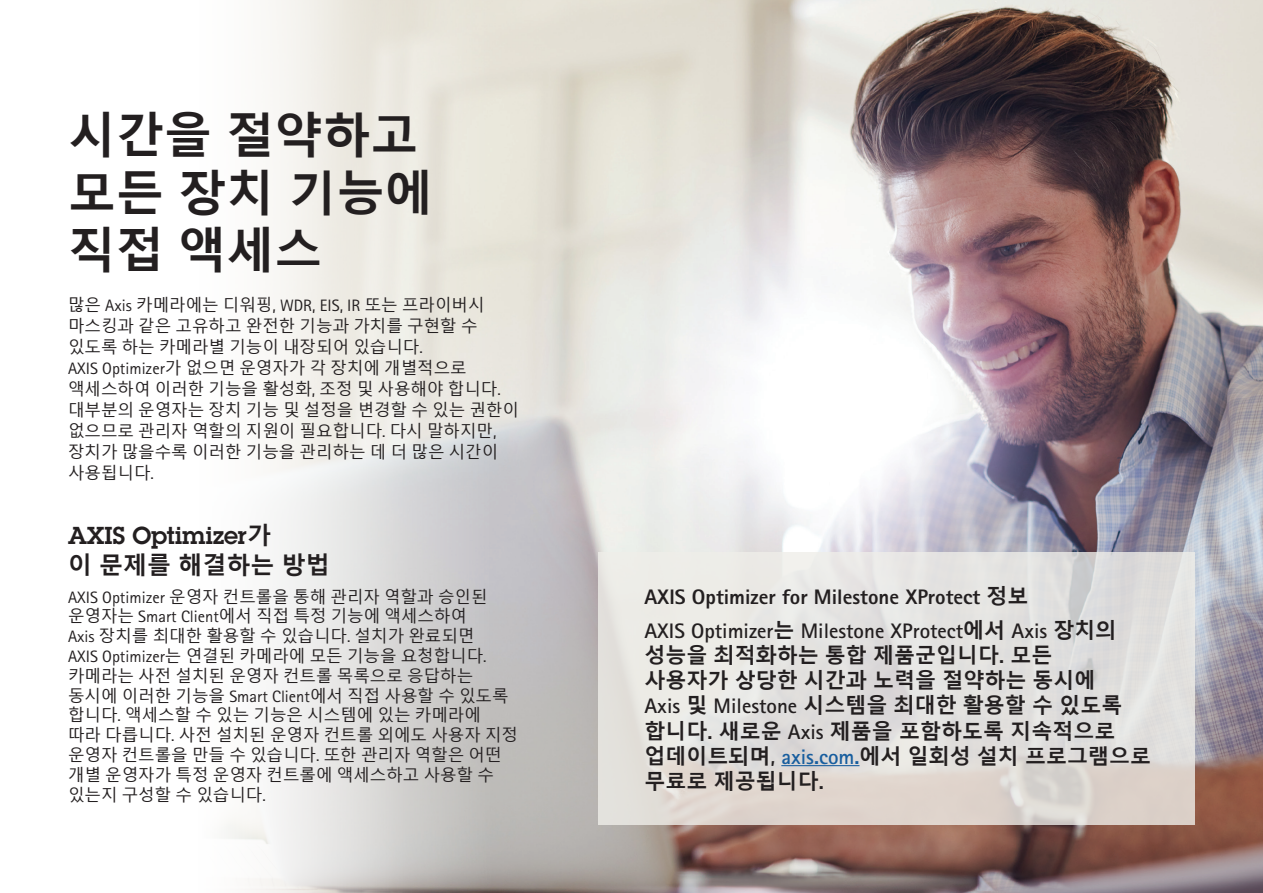
<style>
.page{position:relative;width:1263px;height:893px;background:#fff}
.page>*{position:absolute;margin:0;border:0;box-sizing:border-box;transform-origin:0 0}
.t1{font:700 48px/57.6px "Malgun Gothic";color:#231f20}
.t2{font:600 24px/30px "Lubalin Graph ECG";color:#231f20}
.t3{font:700 21px/25.2px "Malgun Gothic";color:#231f20}
.t4{font:800 21px "Rotis Sans Serif Pro";color:#231f20}
.t5{font:16.5px/19.8px "Malgun Gothic";color:#231f20}
.s1{font-family:"Rotis Sans Serif Pro"}
.s2{font-family:"Malgun Gothic";font-weight:700}
.s3{font-family:"Rotis Sans Serif Pro";color:#175d9e}
</style>
<div class="page">
<img style="left:226px;top:0;width:1037px;height:893px">
<svg style="left:598px;top:552px;width:597px;height:273px;fill:#e2e0dd"></svg>
<hr style="left:781px;top:765px;width:78px;height:1px;background:#175d9e">
<p class="t1" style="left:68px;top:107px;width:366px">시간을 절약하고 모든 장치 기능에 직접 액세스</p>
<p class="t5" style="left:68px;top:295px;width:452px;line-height:21px">많은 <span class="s1">Axis</span> 카메라에는 디워핑<span class="s1">, WDR, EIS, IR</span> 또는 프라이버시 마스킹과 같은 고유하고 완전한 기능과 가치를 구현할 수 있도록 하는 카메라별 기능이 내장되어 있습니다<span class="s1">.<br>AXIS Optimizer</span>가 없으면 운영자가 각 장치에 개별적으로 액세스하여 이러한 기능을 활성화<span class="s1">,</span> 조정 및 사용해야 합니다<span class="s1">. </span>대부분의 운영자는 장치 기능 및 설정을 변경할 수 있는 권한이 없으므로 관리자 역할의 지원이 필요합니다<span class="s1">.</span> 다시 말하지만<span class="s1">, </span>장치가 많을수록 이러한 기능을 관리하는 데 더 많은 시간이 사용됩니다<span class="s1">.</span></p>
<p class="t2" style="left:68px;top:521px;width:263px">AXIS Optimizer<span class="s2">가<br>이 문제를 해결하는 방법</span></p>
<p class="t5" style="left:68px;top:587px;width:452px"><span class="s1">AXIS Optimizer</span> 운영자 컨트롤을 통해 관리자 역할과 승인된 운영자는 <span class="s1">Smart Client</span>에서 직접 특정 기능에 액세스하여<br><span class="s1">Axis</span> 장치를 최대한 활용할 수 있습니다<span class="s1">.</span> 설치가 완료되면<br><span class="s1">AXIS Optimizer</span>는 연결된 카메라에 모든 기능을 요청합니다<span class="s1">. </span>카메라는 사전 설치된 운영자 컨트롤 목록으로 응답하는 동시에 이러한 기능을 <span class="s1">Smart Client</span>에서 직접 사용할 수 있도록 합니다<span class="s1">.</span> 액세스할 수 있는 기능은 시스템에 있는 카메라에<br>따라 다릅니다<span class="s1">.</span> 사전 설치된 운영자 컨트롤 외에도 사용자 지정 운영자 컨트롤을 만들 수 있습니다<span class="s1">.</span> 또한 관리자 역할은 어떤 개별 운영자가 특정 운영자 컨트롤에 액세스하고 사용할 수 있는지 구성할 수 있습니다<span class="s1">.</span></p>
<p class="t4" style="left:644px;top:584px;width:386px">AXIS Optimizer for Milestone XProtect <span class="s2">정보</span></p>
<p class="t3" style="left:644px;top:618px;width:508px"><span class="s1">AXIS Optimizer</span>는 <span class="s1">Milestone XProtect</span>에서 <span class="s1">Axis</span> 장치의 성능을 최적화하는 통합 제품군입니다<span class="s1">.</span> 모든<br>사용자가 상당한 시간과 노력을 절약하는 동시에<br><span class="s1">Axis</span> 및 <span class="s1">Milestone</span> 시스템을 최대한 활용할 수 있도록 합니다<span class="s1">.</span> 새로운 <span class="s1">Axis</span> 제품을 포함하도록 지속적으로 업데이트되며<span class="s1">,</span> <span class="s3">axis.com.</span>에서 일회성 설치 프로그램으로 무료로 제공됩니다<span class="s1">.</span></p>
</div>
